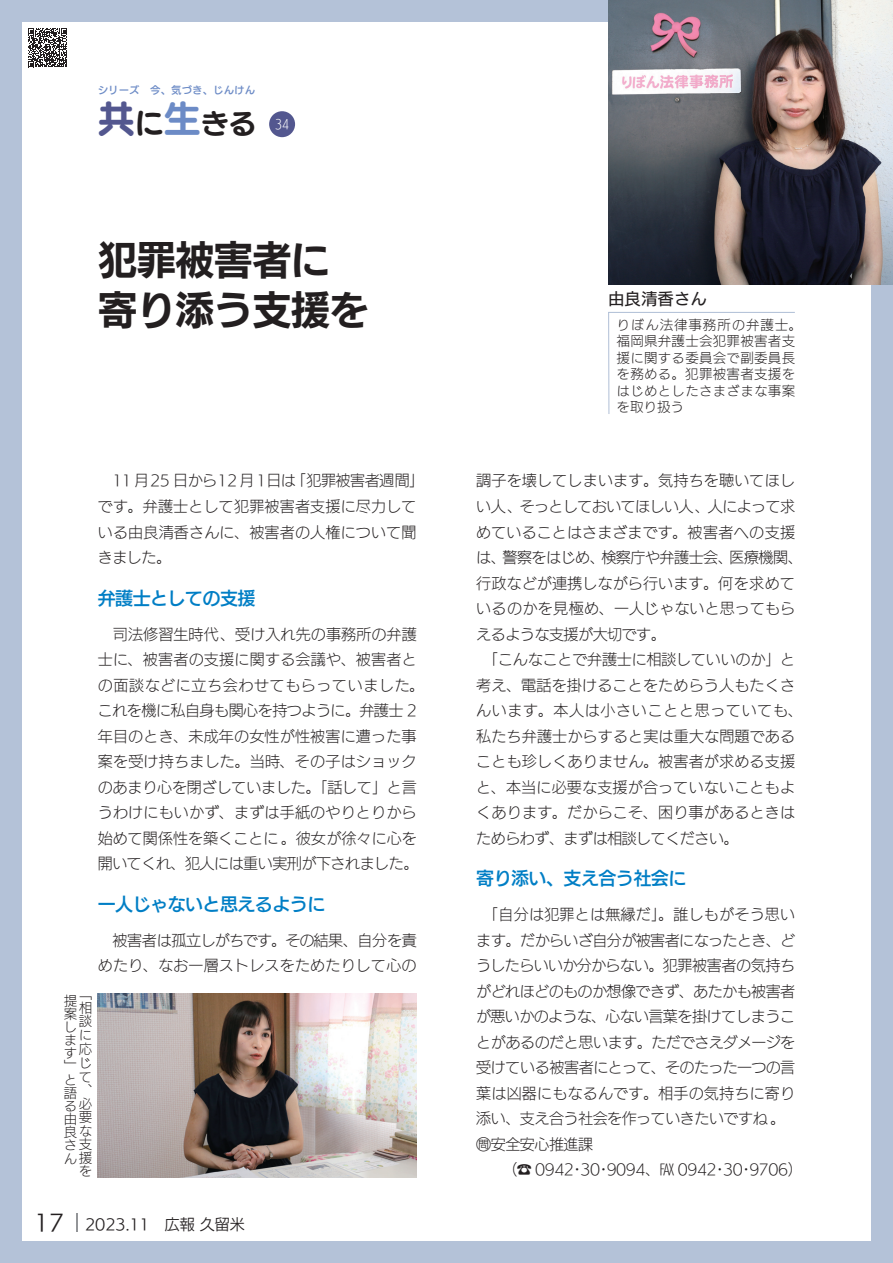
<style>
.page{position:relative;width:893px;height:1263px;background:#fff}
.page>*{position:absolute;margin:0;border:0;box-sizing:border-box;transform-origin:0 0}
.t1{font:39.75px/49.5px "UD Kakugo Large Pro B";letter-spacing:-.03em;color:#231f20}
.t2{font:27.75px "UD Marugo Large Pr 6 N B";color:#231f20}
.t3{font:18px "UD Kakugo Large Pr 6 N DB";letter-spacing:-.03em;color:#007ec5}
.t4{font:16.5px "UD Kakugo Small Pr 6 N M";color:#231f20}
.t5{font:15px/25.5px "UD Kakugo Large Pr 6 N L";letter-spacing:.01em;color:#231f20}
.t6{font:15px/25.5px "UD Kakugo Large Pr 6 N L";letter-spacing:-.03em;color:#231f20}
.t7{font:15px "UD Kakugo Large Pr 6 R";color:#231f20}
.t8{font:13.5px/13.2px "UD Kakugo Small Pr 6 N L";letter-spacing:.02em;color:#231f20}
.t9{font:10.5px "UD Kakugo Small Pr 6 N DB";color:#6c8bc6}
.s1{font-size:37.05px;color:#53578f}
.s2{font-size:29.1px}
.s3{font-size:37.05px;color:#6c8bc6}
.s4{font-size:22.5px}
</style>
<div class="page">
<div style="left:269px;top:111px;width:26px;height:26px;background:#53578f;border-radius:50%"></div>
<div style="left:872px;top:0;width:21px;height:1263px;background:#b4c2d8"></div>
<div style="left:0;top:0;width:892px;height:21px;background:#b4c2d8"></div>
<div style="left:0;top:1242px;width:893px;height:21px;background:#b4c2d8"></div>
<div style="left:0;top:0;width:21px;height:1263px;background:#b4c2d8"></div>
<img style="left:608px;top:0;width:285px;height:285px">
<img style="left:98px;top:994px;width:319px;height:184px">
<hr style="left:608px;top:312px;width:1px;height:102px;background:#b4c2d8">
<hr style="left:609px;top:312px;width:186px;height:1px;background:#b4c2d8">
<svg style="left:28px;top:28px;width:39px;height:39px"></svg>
<svg style="left:76px;top:1213px;width:2px;height:19px"></svg>
<p class="t9" style="left:98px;top:85px;width:159px">シリーズ　今、気づき、じんけん</p>
<h2 class="t2" style="left:98px;top:109px;width:193px"><span class="s1">共</span><span class="s2">に</span><span class="s3">生</span>きる <sup>34</sup></h2>
<h1 class="t1" style="left:98px;top:234px;width:273px">犯罪被害者に寄り添う支援を</h1>
<p class="t5" style="left:98px;top:469px;width:328px">　11 月25 日から12 月1日は「犯罪被害者週間」です。弁護士として犯罪被害者支援に尽力している由良清香さんに、被害者の人権について聞きました。</p>
<p class="t3" style="left:98px;top:588px;width:159px">弁護士としての支援</p>
<p class="t5" style="left:98px;top:622px;width:328px">　司法修習生時代、受け入れ先の事務所の弁護士に、被害者の支援に関する会議や、被害者との面談などに立ち会わせてもらっていました。これを機に私自身も関心を持つように。弁護士 2年目のとき、未成年の女性が性被害に遭った事案を受け持ちました。当時、その子はショックのあまり心を閉ざしていました。「話して」と言うわけにもいかず、まずは手紙のやりとりから始めて関係性を築くことに。彼女が徐々に心を開いてくれ、犯人には重い実刑が下されました。</p>
<p class="t3" style="left:98px;top:894px;width:229px">一人じゃないと思えるように</p>
<p class="t5" style="left:98px;top:928px;width:320px">　被害者は孤立しがちです。その結果、自分を責めたり、なお一層ストレスをためたりして心の</p>
<p class="t8" style="left:64px;top:993px;width:30px">提案し<br>ま<br>す」<br>と<br>語る<br>由良なさ支ん援</p>
<p class="t8" style="left:79px;top:986px;width:15px;line-height:13.8px;text-align:justify">「相談に応じて、必要</p>
<p class="t8" style="left:79px;top:1164px;width:14px">を</p>
<p class="t7" style="left:34px;top:1216px;width:212px"><span class="s4">17</span> 2023.11　広報 久留米</p>
<p class="t4" style="left:608px;top:289px;width:100px">由良清香さん</p>
<p class="t8" style="left:617px;top:316px;width:187px;line-height:16.5px">りぼん法律事務所の弁護士。福岡県弁護士会犯罪被害者支援に関する委員会で副委員長を務める。犯罪被害者支援をはじめとしたさまざまな事案を取り扱う</p>
<p class="t5" style="left:476px;top:469px;width:328px">調子を壊してしまいます。気持ちを聴いてほしい人、そっとしておいてほしい人、人によって求めていることはさまざまです。被害者への支援は、警察をはじめ、検察庁や弁護士会、医療機関、行政などが連携しながら行います。何を求めているのかを見極め、一人じゃないと思ってもらえるような支援が大切です。<br>　「こんなことで弁護士に相談していいのか」と考え、電話を掛けることをためらう人もたくさんいます。本人は小さいことと思っていても、私たち弁護士からすると実は重大な問題であることも珍しくありません。被害者が求める支援と、本当に必要な支援が合っていないこともよくあります。だからこそ、困り事があるときはためらわず、まずは相談してください。</p>
<p class="t3" style="left:476px;top:868px;width:212px">寄り添い、支え合う社会に</p>
<p class="t6" style="left:476px;top:902px;width:320px">　「自分は犯罪とは無縁だ」。誰しもがそう思います。だからいざ自分が被害者になったとき、どうしたらいいか分からない。犯罪被害者の気持ちがどれほどのものか想像できず、あたかも被害者が悪いかのような、心ない言葉を掛けてしまうことがあるのだと思います。ただでさえダメージを受けている被害者にとって、そのたった一つの言葉は凶器にもなるんです。相手の気持ちに寄り添い、支え合う社会を作っていきたいですね。問安全安心推進課</p>
<p class="t6" style="left:502px;top:1157px;width:302px">（☎ 0942･30･9094、℻ 0942･30･9706）</p>
</div>
